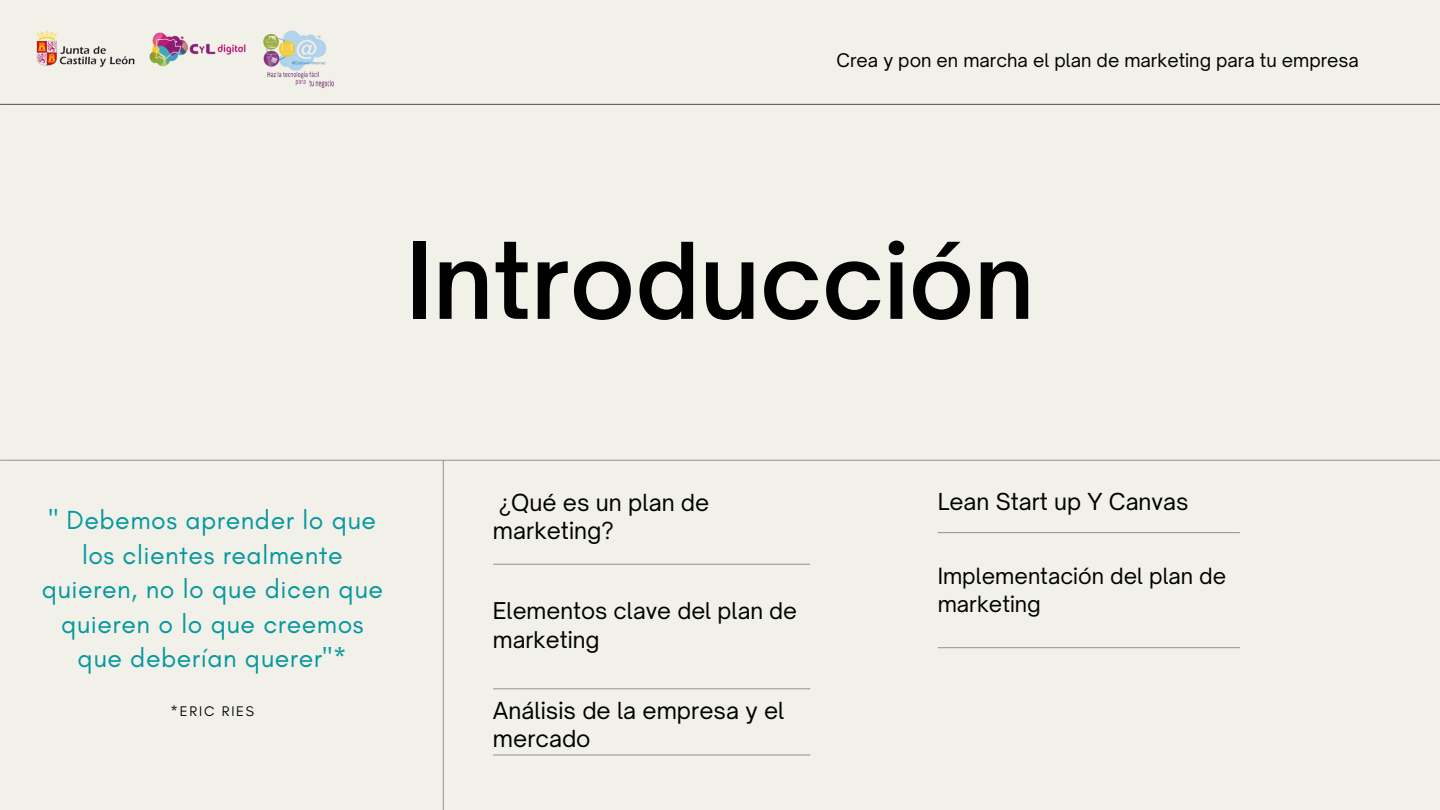
<style>
.page{position:relative;width:1440px;height:810px;background:#f1f0e9}
.page>*{position:absolute;margin:0;border:0;box-sizing:border-box;transform-origin:0 0}
.t1{font:600 101px "Open Sauce One";color:#000}
.t2{font:26.7px/34.5px "Glacial Indifference";letter-spacing:.02em;color:#03989e;text-align:center}
.t3{font:22.5px/28.8px "Open Sauce One";color:#000}
.t4{font:22.4px "Open Sauce One";color:#000}
.t5{font:22.1px/28.5px "Open Sauce One";color:#000}
.t6{font:21.4px/27.4px "Open Sauce One";color:#000}
.t7{font:18px "Open Sauce One";color:#000}
.t8{font:14.2px "Glacial Indifference";letter-spacing:.125em;color:#000}
</style>
<div class="page">
<hr style="left:938px;top:532px;width:302px;height:1px;background:#000">
<hr style="left:938px;top:647px;width:302px;height:1px;background:#000">
<hr style="left:493px;top:564px;width:317px;height:1px;background:#000">
<hr style="left:493px;top:688px;width:317px;height:1px;background:#000">
<hr style="left:493px;top:755px;width:317px;height:1px;background:#000">
<hr style="left:0;top:104px;width:1440px;height:1px;background:#000">
<hr style="left:0;top:460px;width:1440px;height:1px;background:#000">
<hr style="left:443px;top:461px;width:1px;height:349px;background:#000">
<img style="left:37px;top:31px;width:97px;height:36px">
<img style="left:149px;top:32px;width:84px;height:34px">
<img style="left:233px;top:30px;width:135px;height:74px">
<p class="t7" style="left:837px;top:49px;width:524px">Crea y pon en marcha el plan de marketing para tu empresa</p>
<h1 class="t1" style="left:406px;top:218px;width:630px">Introducción</h1>
<p class="t2" style="left:42px;top:503px;width:343px">" Debemos aprender lo que los clientes realmente quieren, no lo que dicen que quieren o lo que creemos que deberían querer"*</p>
<p class="t8" style="left:171px;top:703px;width:85px">*ERIC RIES</p>
<p class="t3" style="left:493px;top:488px;width:218px">¿Qué es un plan de marketing?</p>
<p class="t5" style="left:493px;top:596px;width:306px">Elementos clave del plan de marketing</p>
<p class="t3" style="left:493px;top:696px;width:293px">Análisis de la empresa y el mercado</p>
<p class="t4" style="left:938px;top:487px;width:252px">Lean Start up Y Canvas</p>
<p class="t6" style="left:938px;top:562px;width:290px">Implementación del plan de marketing</p>
</div>
